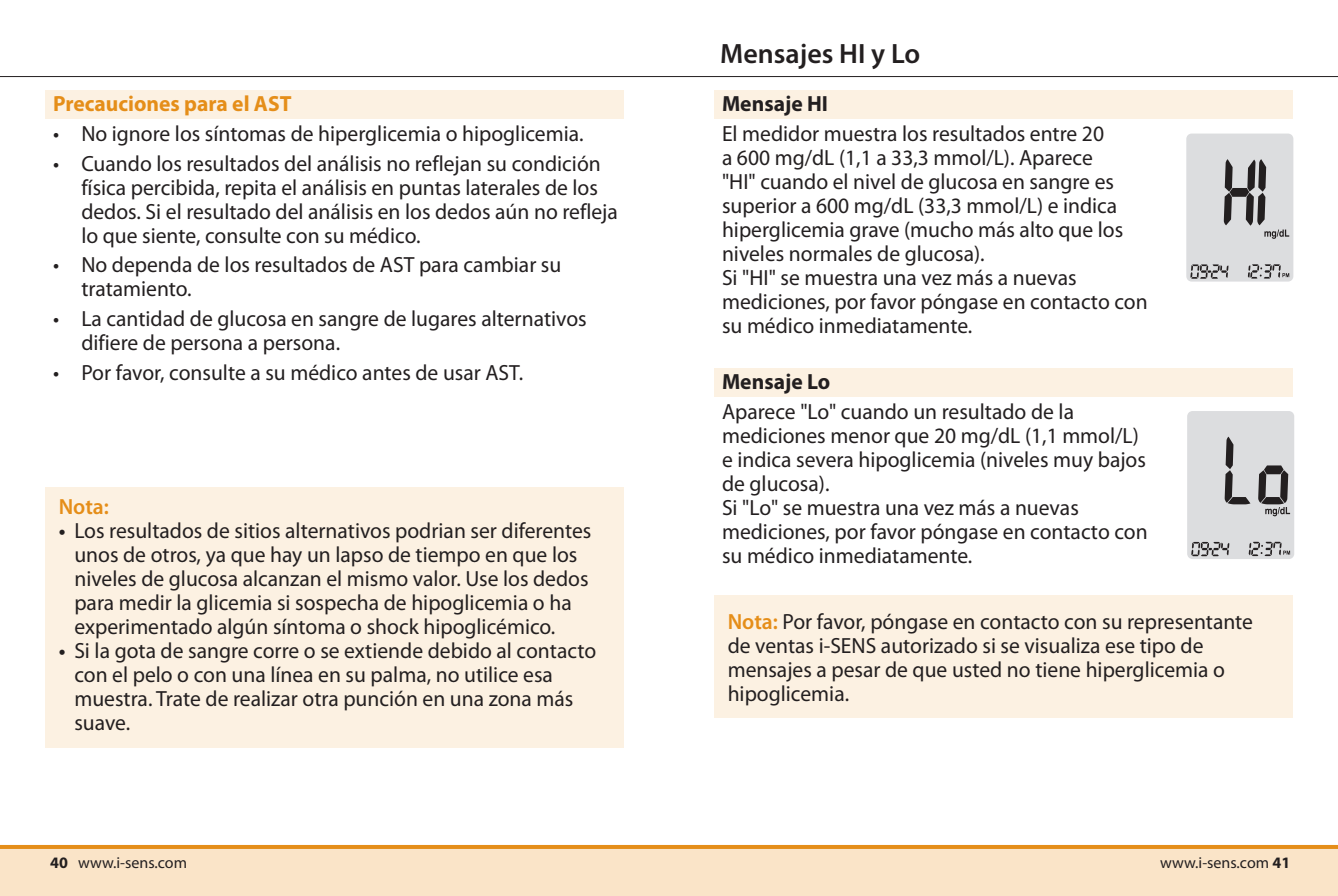
<style>
.page{position:relative;width:1338px;height:896px;background:#fff}
.page>*{position:absolute;margin:0;border:0;box-sizing:border-box;transform-origin:0 0}
.t1{font:600 28px "Myriad Pro";color:#231f20}
.t2{font:22px/24px "Myriad Pro";color:#231f20}
.t3{font:700 22px "Myriad Pro";color:#e58e19}
.t4{font:700 22px "Myriad Pro";color:#231f20}
.t5{font:600 22px "Myriad Pro";color:#e58e19}
.t6{font:16px "Myriad Pro";color:#231f20}
.s1{font-weight:600}
.s2{font-weight:600;color:#e58e19}
.s3{font-weight:700}
</style>
<div class="page">
<hr style="left:0;top:76px;width:669px;height:1px;background:#231f20">
<hr style="left:669px;top:76px;width:669px;height:1px;background:#231f20">
<div style="left:0;top:847px;width:669px;height:49px;background:#fae4c8"></div>
<div style="left:669px;top:847px;width:669px;height:49px;background:#fae4c8"></div>
<hr style="left:0;top:845px;width:669px;height:4px;background:#e58e19">
<hr style="left:669px;top:845px;width:669px;height:4px;background:#e58e19">
<div style="left:45px;top:91px;width:579px;height:28px;background:#fcf1e2"></div>
<div style="left:45px;top:488px;width:579px;height:260px;background:#fcf1e2"></div>
<div style="left:714px;top:91px;width:579px;height:28px;background:#fcf1e2"></div>
<div style="left:714px;top:369px;width:579px;height:28px;background:#fcf1e2"></div>
<div style="left:714px;top:595px;width:579px;height:123px;background:#fcf1e2"></div>
<svg style="left:1187px;top:411px;width:107px;height:148px;background:#c8c9cb"></svg>
<svg style="left:1186px;top:134px;width:107px;height:148px;background:#c7c8ca"></svg>
<p class="t3" style="left:53px;top:90px;width:240px">Precauciones para el AST</p>
<p class="t2" style="left:53px;top:121px;width:532px">• No ignore los síntomas de hiperglicemia o hipoglicemia.</p>
<p class="t2" style="left:81px;top:151px;width:538px;text-indent:-28px">• Cuando los resultados del análisis no reflejan su condición física percibida, repita el análisis en puntas laterales de los dedos. Si el resultado del análisis en los dedos aún no refleja lo que siente, consulte con su médico.</p>
<p class="t2" style="left:81px;top:253px;width:482px;text-indent:-28px">• No dependa de los resultados de AST para cambiar su tratamiento.</p>
<p class="t2" style="left:81px;top:306px;width:507px;text-indent:-28px">• La cantidad de glucosa en sangre de lugares alternativos difiere de persona a persona.</p>
<p class="t2" style="left:53px;top:360px;width:472px">• Por favor, consulte a su médico antes de usar AST.</p>
<p class="t5" style="left:59px;top:493px;width:52px">Nota:</p>
<p class="t2" style="left:74px;top:518px;width:519px;text-indent:-16px"><span class="s1">•</span> Los resultados de sitios alternativos podrian ser diferentes unos de otros, ya que hay un lapso de tiempo en que los niveles de glucosa alcanzan el mismo valor. Use los dedos para medir la glicemia si sospecha de hipoglicemia o ha experimentado algún síntoma o shock hipoglicémico.</p>
<p class="t2" style="left:74px;top:638px;width:523px;text-indent:-16px"><span class="s1">•</span> Si la gota de sangre corre o se extiende debido al contacto con el pelo o con una línea en su palma, no utilice esa muestra. Trate de realizar otra punción en una zona más suave.</p>
<p class="t1" style="left:720px;top:36px;width:202px">Mensajes HI y Lo</p>
<p class="t4" style="left:722px;top:90px;width:108px">Mensaje HI</p>
<p class="t2" style="left:722px;top:121px;width:427px">El medidor muestra los resultados entre 20<br>a 600 mg/dL (1,1 a 33,3 mmol/L). Aparece<br>"HI" cuando el nivel de glucosa en sangre es superior a 600 mg/dL (33,3 mmol/L) e indica hiperglicemia grave (mucho más alto que los niveles normales de glucosa).<br>Si "HI" se muestra una vez más a nuevas mediciones, por favor póngase en contacto con su médico inmediatamente.</p>
<p class="t4" style="left:722px;top:367px;width:110px">Mensaje Lo</p>
<p class="t2" style="left:722px;top:399px;width:427px">Aparece "Lo" cuando un resultado de la mediciones menor que 20 mg/dL (1,1 mmol/L) e indica severa hipoglicemia (niveles muy bajos de glucosa).<br>Si "Lo" se muestra una vez más a nuevas mediciones, por favor póngase en contacto con su médico inmediatamente.</p>
<p class="t2" style="left:728px;top:609px;width:527px"><span class="s2">Nota:</span> Por favor, póngase en contacto con su representante de ventas i-SENS autorizado si se visualiza ese tipo de mensajes a pesar de que usted no tiene hiperglicemia o hipoglicemia.</p>
<p class="t6" style="left:50px;top:853px;width:138px"><span class="s3">40</span> www.i-sens.com</p>
<p class="t6" style="left:1160px;top:853px;width:132px">www.i-sens.com <span class="s3">41</span></p>
</div>
